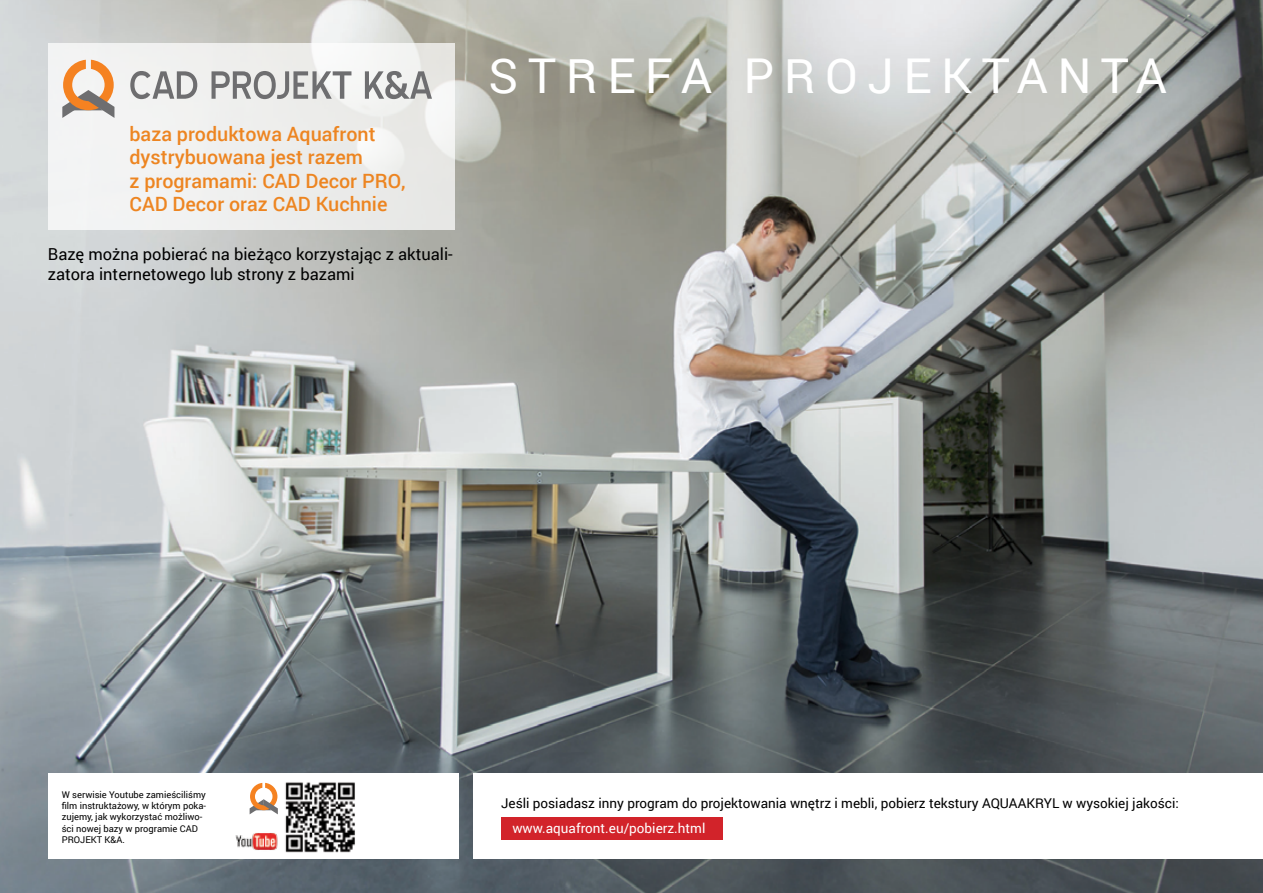
<style>
.page{position:relative;width:1263px;height:893px;background:#fff}
.page>*{position:absolute;margin:0;border:0;box-sizing:border-box;transform-origin:0 0}
.t1{font:48px "Roboto";letter-spacing:.2em;color:#fff}
.t2{font:500 19.65px/23.5px "Roboto";color:#ed8521}
.t3{font:16.5px/19.8px "Roboto";color:#000}
.t4{font:13.5px "Roboto";color:#000}
.t5{font:13.5px "Roboto";color:#fff}
.t6{font:9.3px/11.1px "Roboto";color:#000}
</style>
<div class="page">
<img style="left:0;top:0;width:1263px;height:893px">
<div style="left:48px;top:43px;width:407px;height:187px;background:#eff0ef"></div>
<svg style="left:62px;top:60px;width:52px;height:58px"></svg>
<svg style="left:130px;top:71px;width:302px;height:28px"></svg>
<div style="left:48px;top:773px;width:410px;height:86px;background:#fff"></div>
<img style="left:285px;top:782px;width:70px;height:71px">
<img style="left:235px;top:833px;width:43px;height:17px">
<div style="left:474px;top:773px;width:789px;height:86px;background:#fff"></div>
<div style="left:501px;top:817px;width:222px;height:23px;background:#d2232a"></div>
<svg style="left:250px;top:783px;width:28px;height:31px"></svg>
<h2 class="t2" style="left:129px;top:121px;width:278px">baza produktowa Aquafront dystrybuowana jest razem<br>z programami: CAD Decor PRO,<br>CAD Decor oraz CAD Kuchnie</h2>
<h3 class="t3" style="left:48px;top:243px;width:406px">Bazę można pobierać na bieżąco korzystając z aktuali&shy;zatora internetowego lub strony z bazami</h3>
<h1 class="t1" style="left:489px;top:43px;width:680px">STREFA PROJEKTANTA</h1>
<p class="t6" style="left:62px;top:789px;width:146px">W serwisie Youtube zamieściliśmy film instruktażowy, w którym poka&shy;zujemy, jak wykorzystać możliwo&shy;ści nowej bazy w programie CAD<br>PROJEKT K&amp;A.</p>
<h3 class="t4" style="left:501px;top:794px;width:679px">Jeśli posiadasz inny program do projektowania wnętrz i mebli, pobierz tekstury AQUAAKRYL w wysokiej jakości:</h3>
<h3 class="t5" style="left:512px;top:818px;width:194px">www.aquafront.eu/pobierz.html</h3>
</div>
